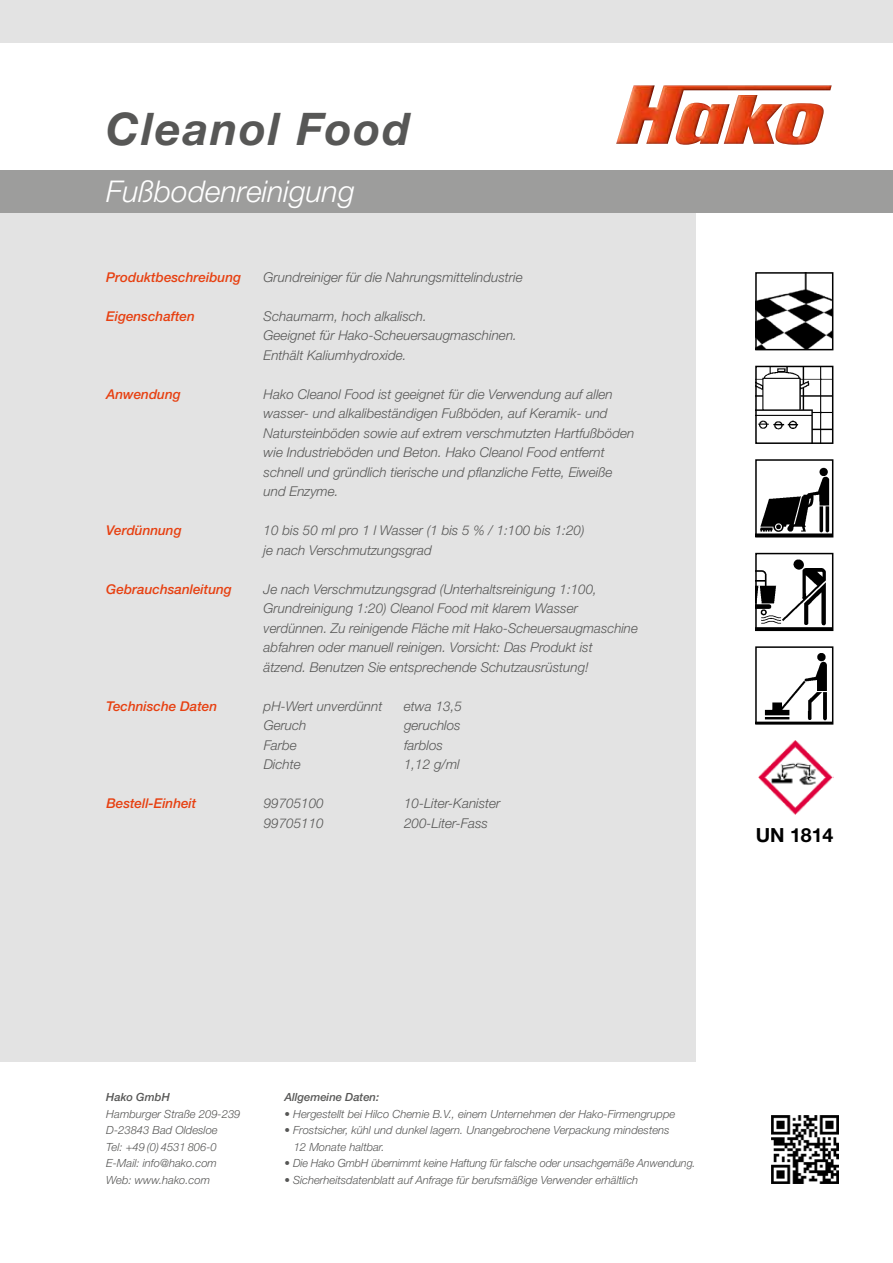
<style>
.page{position:relative;width:893px;height:1263px;background:#fff}
.page>*{position:absolute;margin:0;border:0;box-sizing:border-box;transform-origin:0 0}
.t1{font:italic 700 45px "Helvetica Neue LT Std";letter-spacing:.045em;color:#575756}
.t2{font:italic 300 30px "Helvetica Neue LT Std";color:#fff}
.t3{font:700 19.5px "Helvetica Neue LT Std";color:#000}
.t4{font:italic 300 13.5px/19.5px "Helvetica Neue LT Std";color:#575756}
.t5{font:italic 500 13.5px "Helvetica Neue LT Std";color:#e74011}
.t6{font:italic 300 11.25px/16.5px "Helvetica Neue LT Std";color:#575756}
.t7{font:italic 500 11.25px "Helvetica Neue LT Std";color:#575756}
.s1{font-weight:500}
</style>
<div class="page">
<div style="left:0;top:213px;width:695px;height:849px;background:#e3e3e3"></div>
<div style="left:0;top:0;width:893px;height:43px;background:#e3e3e3"></div>
<div style="left:0;top:170px;width:893px;height:43px;background:#9d9d9c"></div>
<img style="left:616px;top:85px;width:216px;height:60px">
<img style="left:771px;top:1116px;width:68px;height:67px">
<img style="left:758px;top:275px;width:72px;height:72px">
<div style="left:755px;top:272px;width:78px;height:78px;border:2px solid #000"></div>
<img style="left:758px;top:467px;width:72px;height:67px">
<div style="left:755px;top:459px;width:78px;height:78px;border:2px solid #000"></div>
<img style="left:758px;top:559px;width:72px;height:69px">
<div style="left:755px;top:553px;width:78px;height:78px;border:2px solid #000"></div>
<img style="left:758px;top:653px;width:72px;height:69px">
<div style="left:755px;top:646px;width:78px;height:79px;border:2px solid #000"></div>
<img style="left:758px;top:369px;width:72px;height:72px">
<div style="left:755px;top:366px;width:78px;height:78px;border:2px solid #000"></div>
<img style="left:758px;top:740px;width:75px;height:75px">
<h1 class="t1" style="left:106px;top:101px;width:305px">Cleanol Food</h1>
<h2 class="t2" style="left:106px;top:174px;width:250px">Fußbodenreinigung</h2>
<p class="t5" style="left:106px;top:269px;width:136px">Produktbeschreibung</p>
<p class="t4" style="left:264px;top:267px;width:261px">Grundreiniger für die Nahrungsmittelindustrie</p>
<p class="t5" style="left:106px;top:308px;width:90px">Eigenschaften</p>
<p class="t4" style="left:264px;top:306px;width:255px">Schaumarm, hoch alkalisch.<br>Geeignet für Hako-Scheuersaugmaschinen.<br>Enthält Kaliumhydroxide.</p>
<p class="t5" style="left:106px;top:386px;width:76px">Anwendung</p>
<p class="t4" style="left:264px;top:384px;width:372px">Hako Cleanol Food ist geeignet für die Verwendung auf allen wasser- und alkalibeständigen Fußböden, auf Keramik- und Natursteinböden sowie auf extrem verschmutzten Hartfußböden wie Industrieböden und Beton. Hako Cleanol Food entfernt schnell und gründlich tierische und pflanzliche Fette, Eiweiße und Enzyme.</p>
<p class="t5" style="left:106px;top:522px;width:77px">Verdünnung</p>
<p class="t4" style="left:264px;top:520px;width:322px">10 bis 50 ml pro 1 l Wasser (1 bis 5 % / 1:100 bis 1:20) je nach Verschmutzungsgrad</p>
<p class="t5" style="left:106px;top:581px;width:127px">Gebrauchsanleitung</p>
<p class="t4" style="left:264px;top:579px;width:376px">Je nach Verschmutzungsgrad (Unterhaltsreinigung 1:100, Grundreinigung 1:20) Cleanol Food mit klarem Wasser verdünnen. Zu reinigende Fläche mit Hako-Scheuersaugmaschine abfahren oder manuell reinigen. Vorsicht: Das Produkt ist ätzend. Benutzen Sie entsprechende Schutzausrüstung!</p>
<p class="t5" style="left:106px;top:698px;width:112px">Technische Daten</p>
<p class="t4" style="left:264px;top:696px;width:120px">pH-Wert unverdünnt</p>
<p class="t4" style="left:404px;top:696px;width:60px">etwa 13,5</p>
<p class="t4" style="left:264px;top:716px;width:44px">Geruch</p>
<p class="t4" style="left:404px;top:716px;width:58px">geruchlos</p>
<p class="t4" style="left:264px;top:735px;width:35px">Farbe</p>
<p class="t4" style="left:404px;top:735px;width:41px">farblos</p>
<p class="t4" style="left:264px;top:755px;width:39px">Dichte</p>
<p class="t4" style="left:404px;top:755px;width:57px">1,12 g/ml</p>
<p class="t5" style="left:106px;top:795px;width:92px">Bestell-Einheit</p>
<p class="t4" style="left:264px;top:794px;width:62px">99705100</p>
<p class="t4" style="left:404px;top:794px;width:98px">10-Liter-Kanister</p>
<p class="t4" style="left:264px;top:813px;width:62px">99705110</p>
<p class="t4" style="left:404px;top:813px;width:86px">200-Liter-Fass</p>
<h3 class="t3" style="left:756px;top:823px;width:79px">UN 1814</h3>
<p class="t7" style="left:106px;top:1090px;width:65px">Hako GmbH</p>
<p class="t6" style="left:106px;top:1105px;width:136px">Hamburger Straße 209-239<br>D-23843 Bad Oldesloe<br>Tel: +49 (0) 4531 806-0<br>E-Mail: info@hako.com<br>Web: www.hako.com</p>
<p class="t7" style="left:284px;top:1090px;width:96px">Allgemeine Daten:</p>
<p class="t6" style="left:284px;top:1105px;width:392px"><span class="s1">•</span> Hergestellt bei Hilco Chemie B.V., einem Unternehmen der Hako-Firmengruppe</p>
<p class="t6" style="left:294px;top:1121px;width:377px;text-indent:-9px"><span class="s1">•</span> Frostsicher, kühl und dunkel lagern. Unangebrochene Verpackung mindestens<br>12 Monate haltbar.</p>
<p class="t6" style="left:284px;top:1154px;width:413px"><span class="s1">•</span> Die Hako GmbH übernimmt keine Haftung für falsche oder unsachgemäße Anwendung.</p>
<p class="t6" style="left:284px;top:1171px;width:355px"><span class="s1">•</span> Sicherheitsdatenblatt auf Anfrage für berufsmäßige Verwender erhältlich</p>
</div>
